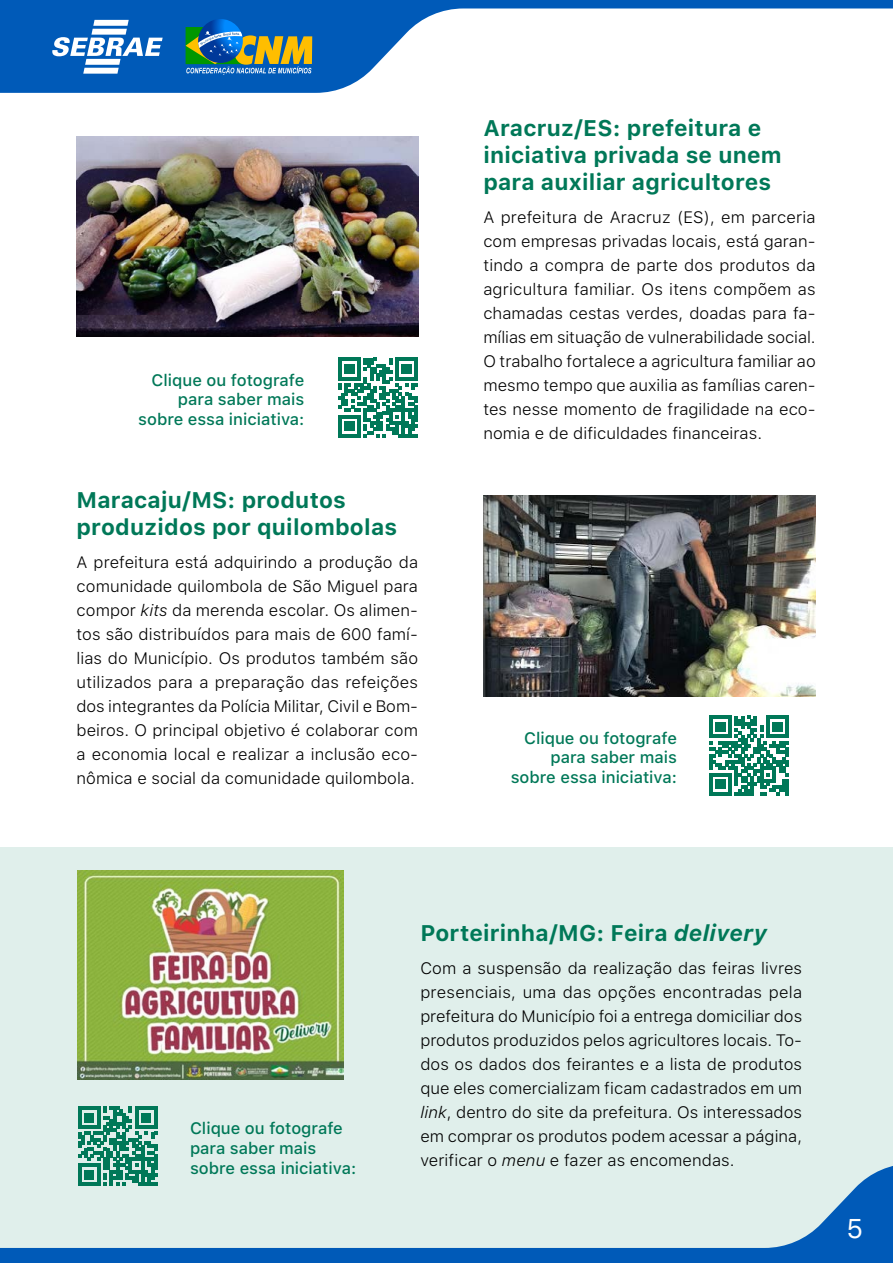
<style>
.page{position:relative;width:893px;height:1263px;background:#fff}
.page>*{position:absolute;margin:0;border:0;box-sizing:border-box;transform-origin:0 0}
.t1{font:27px "SF Pro Text";color:#fff}
.t2{font:700 22.5px/27px "SF Pro Text";letter-spacing:.01em;color:#007858}
.t3{font:300 16.5px/24px "SF Pro Text";letter-spacing:.005em;color:#000;text-align:justify}
.t4{font:500 16.5px/19.8px "SF Pro Text";color:#007858;text-align:right}
.s1{font-style:italic}
</style>
<div class="page">
<div style="left:0;top:848px;width:893px;height:415px;background:#e0efeb"></div>
<svg style="left:0;top:0;width:893px;height:93px"></svg>
<svg style="left:0;top:1163px;width:893px;height:100px"></svg>
<svg style="left:198px;top:19px;width:45px;height:44px"></svg>
<svg style="left:186px;top:24px;width:126px;height:51px;background:#568580"></svg>
<svg style="left:52px;top:20px;width:111px;height:54px"></svg>
<img style="left:77px;top:137px;width:341px;height:200px">
<img style="left:483px;top:495px;width:333px;height:202px">
<img style="left:78px;top:870px;width:265px;height:209px">
<svg style="left:338px;top:358px;width:80px;height:79px"></svg>
<svg style="left:709px;top:716px;width:80px;height:79px"></svg>
<svg style="left:78px;top:1106px;width:79px;height:80px"></svg>
<p class="t4" style="left:138px;top:370px;width:168px">Clique ou fotografe para saber mais sobre essa iniciativa:</p>
<h2 class="t2" style="left:77px;top:487px;width:322px">Maracaju/MS: produtos produzidos por quilombolas</h2>
<p class="t3" style="left:77px;top:550px;width:343px">A prefeitura está adquirindo a produção da comunidade quilombola de São Miguel para compor <span class="s1">kits</span> da merenda escolar. Os alimen&shy;tos são distribuídos para mais de 600 famí&shy;lias do Município. Os produtos também são utilizados para a preparação das refeições dos integrantes da Polícia Militar, Civil e Bom&shy;beiros. O principal objetivo é colaborar com a economia local e realizar a inclusão eco&shy;nômica e social da comunidade quilombola.</p>
<h2 class="t2" style="left:483px;top:114px;width:300px">Aracruz/ES: prefeitura e iniciativa privada se unem para auxiliar agricultores</h2>
<p class="t3" style="left:483px;top:205px;width:334px">A prefeitura de Aracruz (ES), em parceria com empresas privadas locais, está garan&shy;tindo a compra de parte dos produtos da agricultura familiar. Os itens compõem as chamadas cestas verdes, doadas para fa&shy;mílias em situação de vulnerabilidade social.<br>O trabalho fortalece a agricultura familiar ao mesmo tempo que auxilia as famílias caren&shy;tes nesse momento de fragilidade na eco&shy;nomia e de dificuldades financeiras.</p>
<p class="t4" style="left:511px;top:728px;width:168px">Clique ou fotografe para saber mais sobre essa iniciativa:</p>
<p class="t4" style="left:190px;top:1118px;width:168px;text-align:left">Clique ou fotografe para saber mais sobre essa iniciativa:</p>
<h2 class="t2" style="left:420px;top:919px;width:348px">Porteirinha/MG: Feira <span class="s1">delivery</span></h2>
<p class="t3" style="left:420px;top:956px;width:383px">Com a suspensão da realização das feiras livres presenciais, uma das opções encontradas pela prefeitura do Município foi a entrega domiciliar dos produtos produzidos pelos agricultores locais. To&shy;dos os dados dos feirantes e a lista de produtos que eles comercializam ficam cadastrados em um <span class="s1">link</span>, dentro do site da prefeitura. Os interessados em comprar os produtos podem acessar a página, verificar o <span class="s1">menu</span> e fazer as encomendas.</p>
<h1 class="t1" style="left:847px;top:1213px;width:18px">5</h1>
</div>
